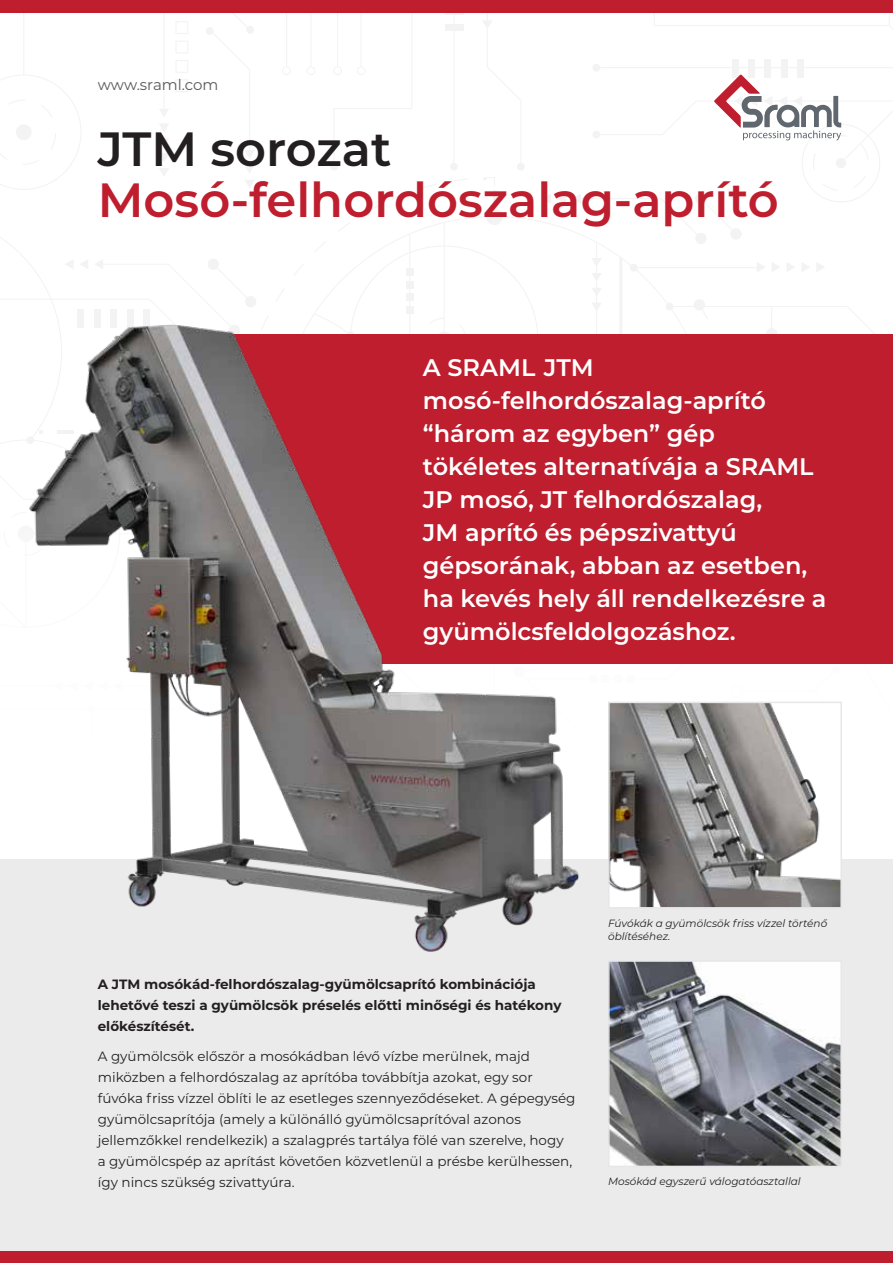
<style>
.page{position:relative;width:893px;height:1263px;background:#fff}
.page>*{position:absolute;margin:0;border:0;box-sizing:border-box;transform-origin:0 0}
.t1{font:600 48px "Montserrat";color:#be1e2d}
.t2{font:600 48px "Montserrat";color:#231f20}
.t3{font:600 24px/33px "Montserrat";color:#fff}
.t4{font:15px "Montserrat";color:#58595b}
.t5{font:13.5px/21px "Montserrat";color:#231f20}
.t6{font:700 13.5px/21px "Montserrat";color:#231f20}
.t7{font:italic 10.5px/13.5px "Montserrat";color:#231f20}
</style>
<div class="page">
<svg style="left:95px;top:259px;width:138px;height:25px"></svg>
<svg style="left:0;top:74px;width:70px;height:116px"></svg>
<svg style="left:160px;top:168px;width:9px;height:8px"></svg>
<div style="left:330px;top:163px;width:8px;height:8px;background:#ededee;border-radius:50%"></div>
<svg style="left:245px;top:180px;width:9px;height:8px"></svg>
<svg style="left:246px;top:167px;width:7px;height:6px"></svg>
<svg style="left:283px;top:13px;width:82px;height:62px"></svg>
<svg style="left:213px;top:13px;width:41px;height:145px"></svg>
<svg style="left:176px;top:33px;width:12px;height:1px"></svg>
<svg style="left:176px;top:60px;width:12px;height:13px"></svg>
<svg style="left:176px;top:91px;width:12px;height:1px"></svg>
<div style="left:406px;top:281px;width:7px;height:7px;background:#ededee"></div>
<div style="left:406px;top:268px;width:7px;height:8px;background:#ededee"></div>
<div style="left:445px;top:25px;width:19px;height:6px;background:#ededee"></div>
<div style="left:445px;top:8px;width:19px;height:7px;background:#ededee"></div>
<div style="left:206px;top:27px;width:8px;height:8px;background:#ededee;border-radius:50%"></div>
<div style="left:450px;top:163px;width:8px;height:8px;background:#ededee;border-radius:50%"></div>
<svg style="left:480px;top:13px;width:413px;height:321px"></svg>
<div style="left:0;top:1251px;width:893px;height:12px;background:#be1e2d"></div>
<div style="left:0;top:0;width:893px;height:13px;background:#be1e2d"></div>
<div style="left:0;top:860px;width:893px;height:391px;background:#ebebec"></div>
<div style="left:225px;top:334px;width:668px;height:330px;background:#be1e2d"></div>
<img style="left:619px;top:705px;width:220px;height:200px">
<div style="left:608px;top:702px;width:234px;height:206px;border:2px solid #e6e7e8"></div>
<img style="left:611px;top:963px;width:228px;height:201px">
<div style="left:608px;top:960px;width:234px;height:207px;border:2px solid #e6e7e8"></div>
<img style="left:14px;top:284px;width:605px;height:695px">
<p class="t4" style="left:98px;top:75px;width:122px">www.sraml.com</p>
<h1 class="t2" style="left:98px;top:115px;width:295px">JTM sorozat</h1>
<h1 class="t1" style="left:98px;top:165px;width:682px">Mosó-felhordószalag-aprító</h1>
<p class="t3" style="left:423px;top:350px;width:405px">A SRAML JTM mosó-felhordószalag-aprító “három az egyben” gép tökéletes alternatívája a SRAML<br>JP mosó, JT felhordószalag,<br>JM aprító és pépszivattyú gépsorának, abban az esetben, ha kevés hely áll rendelkezésre a gyümölcsfeldolgozáshoz.</p>
<p class="t6" style="left:98px;top:973px;width:465px">A JTM mosókád-felhordószalag-gyümölcsaprító kombinációja lehetővé teszi a gyümölcsök préselés előtti minőségi és hatékony előkészítését.</p>
<p class="t5" style="left:98px;top:1045px;width:479px">A gyümölcsök először a mosókádban lévő vízbe merülnek, majd miközben a felhordószalag az aprítóba továbbítja azokat, egy sor fúvóka friss vízzel öblíti le az esetleges szennyeződéseket. A gépegység gyümölcsaprítója (amely a különálló gyümölcsaprítóval azonos jellemzőkkel rendelkezik) a szalagprés tartálya fölé van szerelve, hogy<br>a gyümölcspép az aprítást követően közvetlenül a présbe kerülhessen, így nincs szükség szivattyúra.</p>
<p class="t7" style="left:608px;top:916px;width:221px">Fúvókák a gyümölcsök friss vízzel történő öblítéséhez.</p>
<p class="t7" style="left:608px;top:1174px;width:194px">Mosókád egyszerű válogatóasztallal</p>
</div>
